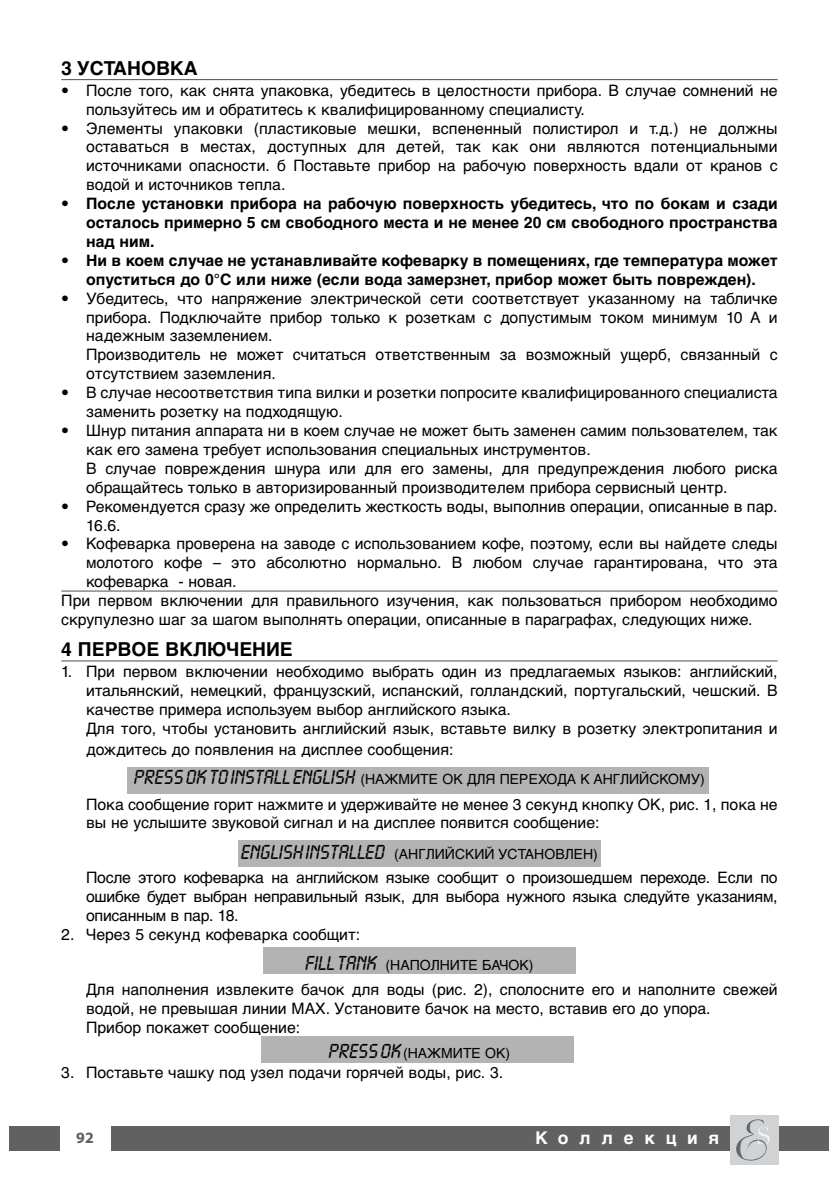
<style>
.page{position:relative;width:839px;height:1186px;background:#fff}
.page>*{position:absolute;margin:0;border:0;box-sizing:border-box;transform-origin:0 0}
.t1{font:700 19.25px "Helvetica Cyr";color:#000}
.t2{font:700 17.5px "Helvetica Cyr";letter-spacing:.61em;color:#fff}
.t3{font:15.75px/18.9px "Helvetica Cyr Upright";color:#000}
.t4{font:700 15.75px/18.9px "Helvetica Cyr";color:#000;text-align:justify}
.t5{font:700 15.75px "Myriad Pro";color:#5e5e5e}
.t6{font:14px "Helvetica Cyr Upright";color:#000}
.s1{font-family:"Helvetica Cyr Upright";font-weight:400}
.s2{font-family:"Lcd Plain";font-size:21px}
</style>
<div class="page">
<div style="left:10px;top:1126px;width:818px;height:25px;background:#616161"></div>
<div style="left:729px;top:1114px;width:49px;height:50px;background:#d1d2d4"></div>
<svg style="left:736px;top:1119px;width:33px;height:41px"></svg>
<div style="left:60px;top:1113px;width:50px;height:51px;background:#fff"></div>
<div style="left:261px;top:1036px;width:313px;height:26px;background:#b3b3b3"></div>
<div style="left:238px;top:840px;width:362px;height:27px;background:#b3b3b3"></div>
<div style="left:263px;top:947px;width:312px;height:26px;background:#b3b3b3"></div>
<div style="left:127px;top:767px;width:581px;height:26px;background:#b3b3b3"></div>
<hr style="left:61px;top:79px;width:716px;height:1px;background:#4d4d4d">
<hr style="left:61px;top:590px;width:716px;height:1px;background:#4d4d4d">
<hr style="left:61px;top:660px;width:716px;height:1px;background:#4d4d4d">
<p class="t1" style="left:61px;top:61px;width:138px">3 УСТАНОВКА</p>
<p class="t3" style="left:86px;top:82px;width:692px;text-indent:-25px">• После того, как снята упаковка, убедитесь в целостности прибора. В случае сомнений не пользуйтесь им и обратитесь к квалифицированному специалисту.</p>
<p class="t3" style="left:86px;top:120px;width:692px;text-align:justify;text-indent:-25px">• Элементы упаковки (пластиковые мешки, вспененный полистирол и т.д.) не должны оставаться в местах, доступных для детей, так как они являются потенциальными источниками опасности. б Поставьте прибор на рабочую поверхность вдали от кранов с водой и источников тепла.</p>
<p class="t4" style="left:86px;top:196px;width:693px;text-indent:-25px"><span class="s1">•</span> После установки прибора на рабочую поверхность убедитесь, что по бокам и сзади осталось примерно 5 см свободного места и не менее 20 см свободного пространства над ним.</p>
<p class="t4" style="left:61px;top:252px;width:717px;text-align:center">• Ни в коем случае не устанавливайте кофеварку в помещениях, где температура может опуститься до 0°C или ниже (если вода замерзнет, прибор может быть поврежден).</p>
<p class="t3" style="left:86px;top:290px;width:692px;text-indent:-25px">• Убедитесь, что напряжение электрической сети соответствует указанному на табличке прибора. Подключайте прибор только к розеткам с допустимым током минимум 10 А и надежным заземлением.<br>Производитель не может считаться ответственным за возможный ущерб, связанный с отсутствием заземления.</p>
<p class="t3" style="left:86px;top:385px;width:692px;text-indent:-25px">• В случае несоответствия типа вилки и розетки попросите квалифицированного специалиста заменить розетку на подходящую.</p>
<p class="t3" style="left:86px;top:423px;width:692px;text-indent:-25px">• Шнур питания аппарата ни в коем случае не может быть заменен самим пользователем, так как его замена требует использования специальных инструментов.<br>В случае повреждения шнура или для его замены, для предупреждения любого риска обращайтесь только в авторизированный производителем прибора сервисный центр.</p>
<p class="t3" style="left:86px;top:498px;width:692px;text-indent:-25px">• Рекомендуется сразу же определить жесткость воды, выполнив операции, описанные в пар.<br>16.6.</p>
<p class="t3" style="left:61px;top:536px;width:717px">• Кофеварка проверена на заводе с использованием кофе, поэтому, если вы найдете следы</p>
<p class="t3" style="left:86px;top:555px;width:692px">молотого кофе – это абсолютно нормально. В любом случае гарантирована, что эта</p>
<p class="t3" style="left:86px;top:574px;width:152px">кофеварка - новая.</p>
<p class="t3" style="left:61px;top:593px;width:717px">При первом включении для правильного изучения, как пользоваться прибором необходимо</p>
<p class="t3" style="left:61px;top:612px;width:692px">скрупулезно шаг за шагом выполнять операции, описанные в параграфах, следующих ниже.</p>
<p class="t1" style="left:61px;top:642px;width:233px">4 ПЕРВОЕ ВКЛЮЧЕНИЕ</p>
<p class="t3" style="left:86px;top:663px;width:692px;text-indent:-25px">1. При первом включении необходимо выбрать один из предлагаемых языков: английский, итальянский, немецкий, французский, испанский, голландский, португальский, чешский. В качестве примера используем выбор английского языка.<br>Для того, чтобы установить английский язык, вставьте вилку в розетку электропитания и</p>
<p class="t3" style="left:86px;top:741px;width:369px">дождитесь до появления на дисплее сообщения:</p>
<p class="t6" style="left:134px;top:774px;width:571px"><span class="s2">PRESS OK TO INSTALL ENGLISH</span> (НАЖМИТЕ ОК ДЛЯ ПЕРЕХОДА К АНГЛИЙСКОМУ)</p>
<p class="t3" style="left:86px;top:796px;width:692px">Пока сообщение горит нажмите и удерживайте не менее 3 секунд кнопку ОК, рис. 1, пока не вы не услышите звуковой сигнал и на дисплее появится сообщение:</p>
<p class="t6" style="left:241px;top:848px;width:358px"><span class="s2">ENGLISH INSTALLED</span> (АНГЛИЙСКИЙ УСТАНОВЛЕН)</p>
<p class="t3" style="left:86px;top:870px;width:692px;text-align:justify">После этого кофеварка на английском языке сообщит о произошедшем переходе. Если по ошибке будет выбран неправильный язык, для выбора нужного языка следуйте указаниям, описанным в пар. 18.</p>
<p class="t3" style="left:61px;top:926px;width:300px">2. Через 5 секунд кофеварка сообщит:</p>
<p class="t6" style="left:305px;top:960px;width:229px"><span class="s2">FILL TANK</span> (НАПОЛНИТЕ БАЧОК)</p>
<p class="t3" style="left:86px;top:981px;width:692px">Для наполнения извлеките бачок для воды (рис. 2), сполосните его и наполните свежей водой, не превышая линии МАХ. Установите бачок на место, вставив его до упора.<br>Прибор покажет сообщение:</p>
<p class="t6" style="left:329px;top:1048px;width:183px"><span class="s2">PRESS OK</span>(НАЖМИТЕ ОК)</p>
<p class="t3" style="left:61px;top:1064px;width:443px">3. Поставьте чашку под узел подачи горячей воды, рис. 3.</p>
<p class="t5" style="left:76px;top:1128px;width:19px">92</p>
<p class="t2" style="left:535px;top:1131px;width:186px">Koллeкция</p>
</div>
